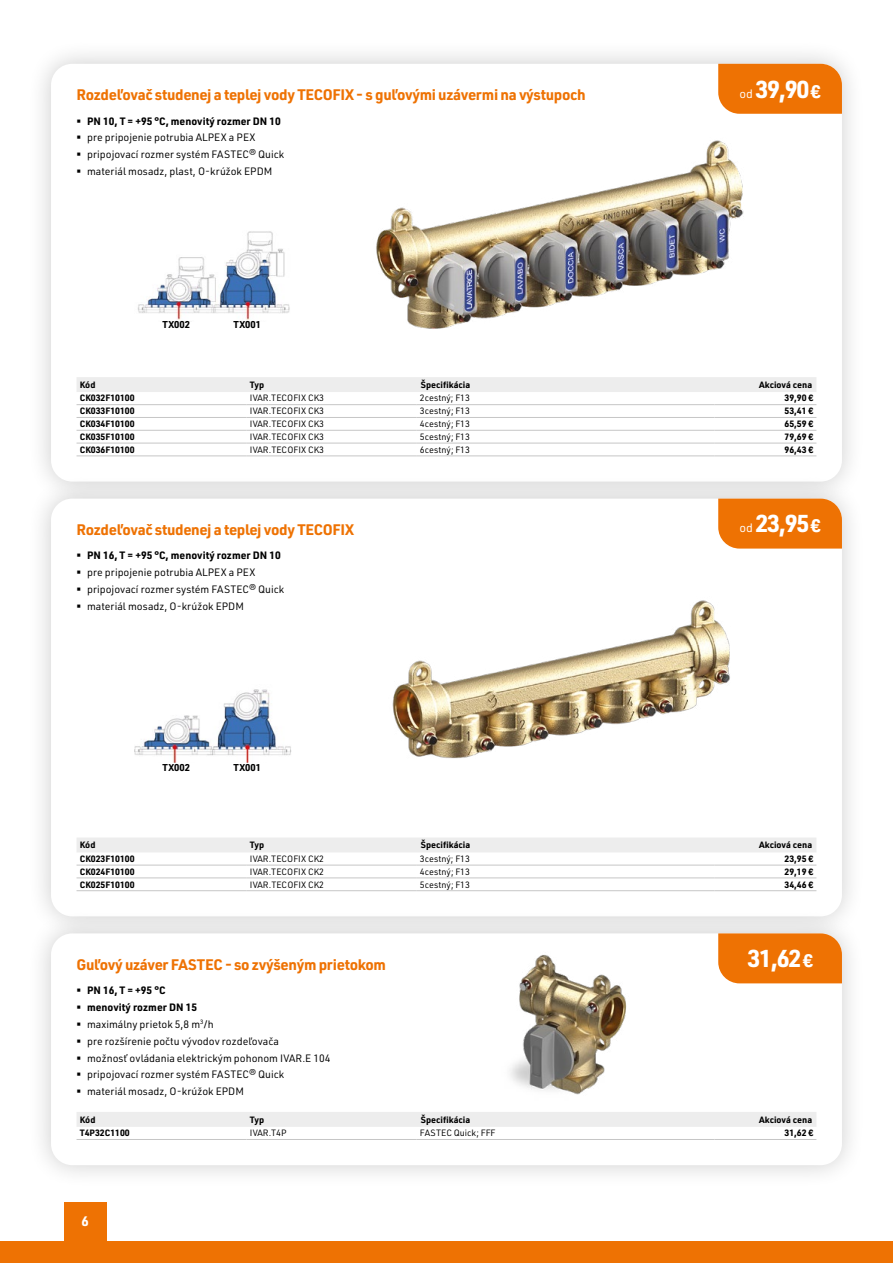
<style>
.page{position:relative;width:893px;height:1263px;background:#fff}
.page>*{position:absolute;margin:0;border:0;box-sizing:border-box;transform-origin:0 0}
.t1{font:700 24px "URWDIN";letter-spacing:-.05em;color:#fff}
.t2{font:700 15px "URWDIN";letter-spacing:-.025em;color:#ee7203}
.t3{font:700 13.5px "URWDIN";color:#fff}
.t4{font:10.5px/16.8px "URWDIN";color:#000}
.t5{font:700 10.5px "URWDIN";color:#000}
.t6{font:700 9.75px "URWDIN";color:#000}
.t7{font:700 9px "URWDIN";color:#000}
.t8{font:9px "URWDIN";color:#000}
.s1{font-weight:400;font-size:12px}
.s2{font-size:18px}
.s3{font-weight:700}
</style>
<div class="page">
<div style="left:27px;top:40px;width:839px;height:466px;background:#000;opacity:.2"></div>
<div style="left:51px;top:64px;width:791px;height:418px;background:#fff;border-radius:21px"></div>
<div style="left:27px;top:475px;width:839px;height:466px;background:#000;opacity:.2"></div>
<div style="left:51px;top:499px;width:791px;height:417px;background:#fff;border-radius:21px"></div>
<div style="left:27px;top:910px;width:839px;height:279px;background:#000;opacity:.2"></div>
<div style="left:51px;top:933px;width:791px;height:232px;background:#fff;border-radius:21px"></div>
<img style="left:137px;top:231px;width:153px;height:89px">
<img style="left:134px;top:689px;width:157px;height:74px">
<img style="left:392px;top:600px;width:338px;height:159px">
<img style="left:376px;top:140px;width:368px;height:189px">
<img style="left:444px;top:910px;width:246px;height:185px">
<div style="left:77px;top:377px;width:739px;height:15px;background:#ededed"></div>
<hr style="left:77px;top:404px;width:170px;height:1px;background:#c6c6c6">
<hr style="left:247px;top:404px;width:170px;height:1px;background:#c6c6c6">
<hr style="left:417px;top:404px;width:297px;height:1px;background:#c6c6c6">
<hr style="left:714px;top:404px;width:102px;height:1px;background:#c6c6c6">
<hr style="left:77px;top:430px;width:170px;height:1px;background:#c6c6c6">
<hr style="left:247px;top:430px;width:170px;height:1px;background:#c6c6c6">
<hr style="left:417px;top:430px;width:297px;height:1px;background:#c6c6c6">
<hr style="left:714px;top:430px;width:102px;height:1px;background:#c6c6c6">
<hr style="left:77px;top:456px;width:170px;height:1px;background:#c6c6c6">
<hr style="left:247px;top:456px;width:170px;height:1px;background:#c6c6c6">
<hr style="left:417px;top:456px;width:297px;height:1px;background:#c6c6c6">
<hr style="left:714px;top:456px;width:102px;height:1px;background:#c6c6c6">
<hr style="left:77px;top:417px;width:170px;height:1px;background:#c6c6c6">
<hr style="left:247px;top:417px;width:170px;height:1px;background:#c6c6c6">
<hr style="left:417px;top:417px;width:297px;height:1px;background:#c6c6c6">
<hr style="left:714px;top:417px;width:102px;height:1px;background:#c6c6c6">
<hr style="left:77px;top:443px;width:170px;height:1px;background:#c6c6c6">
<hr style="left:247px;top:443px;width:170px;height:1px;background:#c6c6c6">
<hr style="left:417px;top:443px;width:297px;height:1px;background:#c6c6c6">
<hr style="left:714px;top:443px;width:102px;height:1px;background:#c6c6c6">
<div style="left:77px;top:1112px;width:739px;height:15px;background:#ededed"></div>
<hr style="left:77px;top:1139px;width:170px;height:1px;background:#c6c6c6">
<hr style="left:247px;top:1139px;width:170px;height:1px;background:#c6c6c6">
<hr style="left:417px;top:1139px;width:297px;height:1px;background:#c6c6c6">
<hr style="left:714px;top:1139px;width:102px;height:1px;background:#c6c6c6">
<div style="left:77px;top:838px;width:739px;height:14px;background:#ededed"></div>
<hr style="left:77px;top:865px;width:170px;height:1px;background:#c6c6c6">
<hr style="left:247px;top:865px;width:170px;height:1px;background:#c6c6c6">
<hr style="left:417px;top:865px;width:297px;height:1px;background:#c6c6c6">
<hr style="left:714px;top:865px;width:102px;height:1px;background:#c6c6c6">
<hr style="left:77px;top:890px;width:170px;height:1px;background:#c6c6c6">
<hr style="left:247px;top:890px;width:170px;height:1px;background:#c6c6c6">
<hr style="left:417px;top:890px;width:297px;height:1px;background:#c6c6c6">
<hr style="left:714px;top:890px;width:102px;height:1px;background:#c6c6c6">
<hr style="left:77px;top:878px;width:170px;height:1px;background:#c6c6c6">
<hr style="left:247px;top:878px;width:170px;height:1px;background:#c6c6c6">
<hr style="left:417px;top:878px;width:297px;height:1px;background:#c6c6c6">
<hr style="left:714px;top:878px;width:102px;height:1px;background:#c6c6c6">
<div style="left:718px;top:64px;width:124px;height:50px;background:#ee7203"></div>
<div style="left:718px;top:499px;width:124px;height:50px;background:#ee7203"></div>
<div style="left:718px;top:933px;width:124px;height:50px;background:#ee7203"></div>
<div style="left:0;top:1242px;width:893px;height:21px;background:#ee7203"></div>
<div style="left:64px;top:1202px;width:42px;height:61px;background:#ee7203"></div>
<h2 class="t2" style="left:77px;top:84px;width:511px">Rozdeľovač studenej a teplej vody TECOFIX - s guľovými uzávermi na výstupoch</h2>
<p class="t5" style="left:87px;top:114px;width:195px">PN 10, T = +95 °C, menovitý rozmer DN 10</p>
<p class="t4" style="left:87px;top:129px;width:199px">pre pripojenie potrubia ALPEX a PEX pripojovací rozmer systém FASTEC® Quick materiál mosadz, plast, O-krúžok EPDM</p>
<p class="t6" style="left:163px;top:318px;width:29px">TX002</p>
<p class="t6" style="left:234px;top:318px;width:29px">TX001</p>
<h1 class="t1" style="left:739px;top:72px;width:83px"><span class="s1">od</span> 39,90 <span class="s2">€</span></h1>
<p class="t7" style="left:80px;top:378px;width:17px">Kód</p>
<p class="t7" style="left:250px;top:378px;width:16px">Typ</p>
<p class="t7" style="left:421px;top:378px;width:51px">Špecifikácia</p>
<p class="t7" style="left:759px;top:378px;width:54px">Akciová cena</p>
<p class="t7" style="left:80px;top:392px;width:56px">CK032F10100</p>
<p class="t8" style="left:250px;top:392px;width:76px">IVAR.TECOFIX CK3</p>
<p class="t8" style="left:420px;top:392px;width:52px">2cestný; F13</p>
<p class="t7" style="left:784px;top:392px;width:30px">39,90 €</p>
<p class="t7" style="left:80px;top:405px;width:56px">CK033F10100</p>
<p class="t8" style="left:250px;top:405px;width:76px">IVAR.TECOFIX CK3</p>
<p class="t8" style="left:420px;top:405px;width:52px">3cestný; F13</p>
<p class="t7" style="left:784px;top:405px;width:30px">53,41 €</p>
<p class="t7" style="left:80px;top:418px;width:56px">CK034F10100</p>
<p class="t8" style="left:250px;top:418px;width:76px">IVAR.TECOFIX CK3</p>
<p class="t8" style="left:420px;top:418px;width:52px">4cestný; F13</p>
<p class="t7" style="left:784px;top:418px;width:30px">65,59 €</p>
<p class="t7" style="left:80px;top:430px;width:56px">CK035F10100</p>
<p class="t8" style="left:250px;top:431px;width:76px">IVAR.TECOFIX CK3</p>
<p class="t8" style="left:420px;top:431px;width:52px">5cestný; F13</p>
<p class="t7" style="left:784px;top:430px;width:30px">79,69 €</p>
<p class="t7" style="left:80px;top:443px;width:56px">CK036F10100</p>
<p class="t8" style="left:250px;top:444px;width:76px">IVAR.TECOFIX CK3</p>
<p class="t8" style="left:420px;top:444px;width:52px">6cestný; F13</p>
<p class="t7" style="left:784px;top:443px;width:30px">96,43 €</p>
<h2 class="t2" style="left:77px;top:519px;width:279px">Rozdeľovač studenej a teplej vody TECOFIX</h2>
<p class="t5" style="left:87px;top:548px;width:195px">PN 16, T = +95 °C, menovitý rozmer DN 10</p>
<p class="t4" style="left:87px;top:564px;width:199px">pre pripojenie potrubia ALPEX a PEX pripojovací rozmer systém FASTEC® Quick materiál mosadz, O-krúžok EPDM</p>
<p class="t6" style="left:163px;top:761px;width:29px">TX002</p>
<p class="t6" style="left:234px;top:761px;width:29px">TX001</p>
<h1 class="t1" style="left:739px;top:507px;width:83px"><span class="s1">od</span> 23,95 <span class="s2">€</span></h1>
<p class="t7" style="left:80px;top:839px;width:17px">Kód</p>
<p class="t7" style="left:250px;top:839px;width:16px">Typ</p>
<p class="t7" style="left:421px;top:839px;width:51px">Špecifikácia</p>
<p class="t7" style="left:759px;top:839px;width:54px">Akciová cena</p>
<p class="t7" style="left:80px;top:852px;width:56px">CK023F10100</p>
<p class="t8" style="left:250px;top:853px;width:76px">IVAR.TECOFIX CK2</p>
<p class="t8" style="left:420px;top:853px;width:52px">3cestný; F13</p>
<p class="t7" style="left:784px;top:852px;width:30px">23,95 €</p>
<p class="t7" style="left:80px;top:865px;width:56px">CK024F10100</p>
<p class="t8" style="left:250px;top:865px;width:76px">IVAR.TECOFIX CK2</p>
<p class="t8" style="left:420px;top:865px;width:52px">4cestný; F13</p>
<p class="t7" style="left:784px;top:865px;width:30px">29,19 €</p>
<p class="t7" style="left:80px;top:878px;width:56px">CK025F10100</p>
<p class="t8" style="left:250px;top:878px;width:76px">IVAR.TECOFIX CK2</p>
<p class="t8" style="left:420px;top:878px;width:52px">5cestný; F13</p>
<p class="t7" style="left:784px;top:878px;width:30px">34,46 €</p>
<h2 class="t2" style="left:77px;top:954px;width:311px">Guľový uzáver FASTEC - so zvýšeným prietokom</h2>
<p class="t4" style="left:87px;top:982px;width:245px"><span class="s3">PN 16, T = +95 °C<br>menovitý rozmer DN 15<br></span>maximálny prietok 5,8 m<sup>3</sup>/h<br>pre rozšírenie počtu vývodov rozdeľovača<br>možnosť ovládania elektrickým pohonom IVAR.E 104 pripojovací rozmer systém FASTEC® Quick<br>materiál mosadz, O-krúžok EPDM</p>
<h1 class="t1" style="left:747px;top:942px;width:67px">31,62 <span class="s2">€</span></h1>
<p class="t7" style="left:80px;top:1113px;width:17px">Kód</p>
<p class="t7" style="left:250px;top:1113px;width:16px">Typ</p>
<p class="t7" style="left:421px;top:1113px;width:51px">Špecifikácia</p>
<p class="t7" style="left:759px;top:1113px;width:54px">Akciová cena</p>
<p class="t7" style="left:80px;top:1127px;width:52px">T4P32C1100</p>
<p class="t8" style="left:250px;top:1127px;width:38px">IVAR.T4P</p>
<p class="t8" style="left:420px;top:1127px;width:77px">FASTEC Quick; FFF</p>
<p class="t7" style="left:784px;top:1127px;width:30px">31,62 €</p>
<p class="t3" style="left:81px;top:1212px;width:9px">6</p>
</div>
